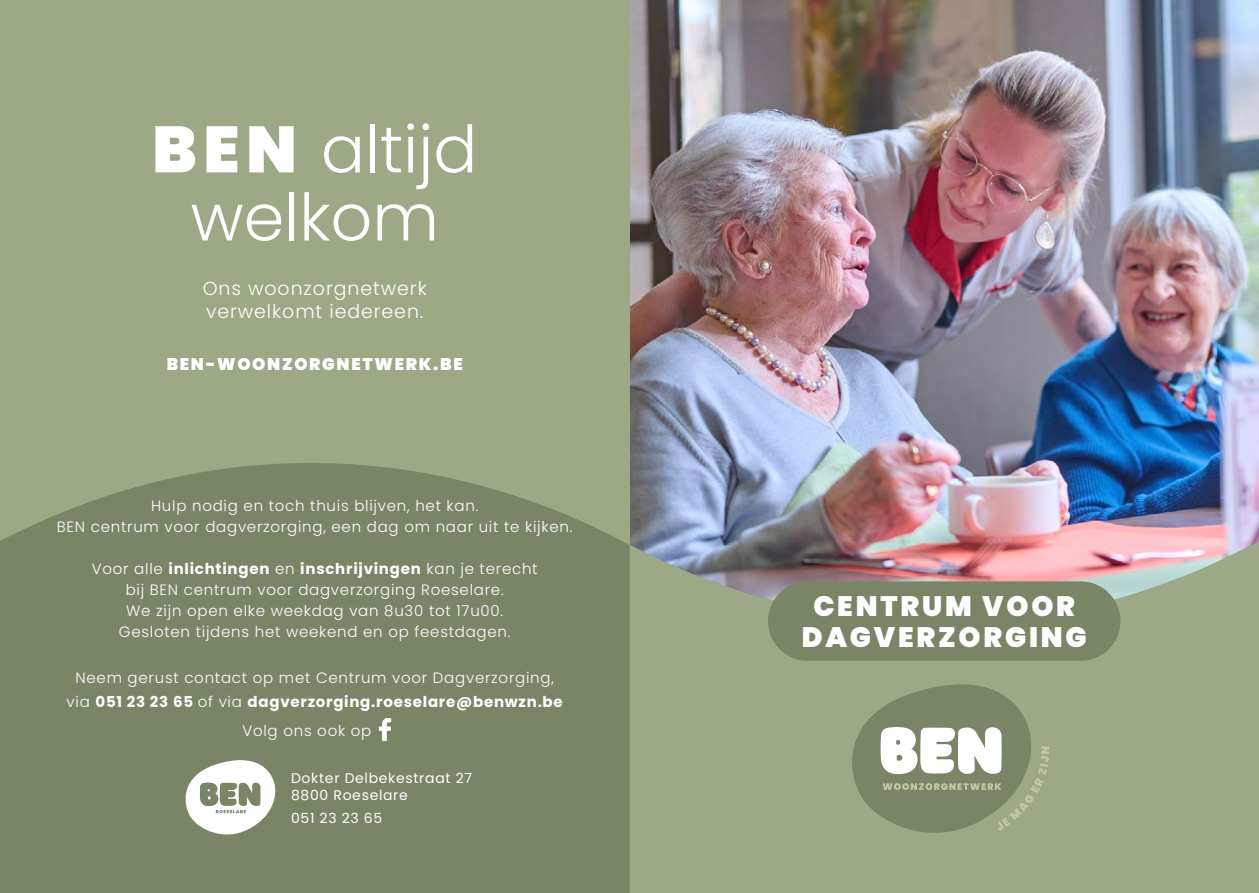
<style>
.page{position:relative;width:1259px;height:893px;background:#fff}
.page>*{position:absolute;margin:0;border:0;box-sizing:border-box;transform-origin:0 0}
.t1{font:300 65.25px/68.1px "Poppins";color:#fff;text-align:center}
.t2{font:900 28.05px/31.5px "Poppins";letter-spacing:.1em;color:#fff;text-align:center}
.t3{font:300 18.9px/23px "Poppins";letter-spacing:.05em;color:#fff}
.t4{font:900 16.8px "Poppins";letter-spacing:.1em;color:#fff}
.t5{font:300 15px/21px "Poppins";letter-spacing:.05em;color:#fff;text-align:center}
.t6{font:13.95px/17.1px "Poppins";letter-spacing:.05em;color:#fff}
.s1{font-weight:900}
.s2{font-weight:700}
</style>
<div class="page">
<div style="left:629px;top:0;width:630px;height:893px;background:#9da986"></div>
<img style="left:629px;top:0;width:630px;height:625px">
<svg style="left:852px;top:684px;width:197px;height:149px"></svg>
<div style="left:768px;top:581px;width:352px;height:80px;background:#7a8567;border-radius:40px"></div>
<div style="left:0;top:0;width:629px;height:893px;background:#9da986"></div>
<div style="left:0;top:463px;width:629px;height:430px;background:#7a8567"></div>
<svg style="left:179px;top:752px;width:99px;height:90px;background:#b5bcab"></svg>
<img style="left:373px;top:718px;width:19px;height:22px">
<h1 class="t1" style="left:152px;top:116px;width:327px"><span class="s1">BEN</span> altijd welkom</h1>
<p class="t3" style="left:203px;top:277px;width:225px">Ons woonzorgnetwerk verwelkomt iedereen.</p>
<p class="t4" style="left:167px;top:354px;width:298px">BEN-WOONZORGNETWERK.BE</p>
<p class="t5" style="left:57px;top:496px;width:517px">Hulp nodig en toch thuis blijven, het kan.<br>BEN centrum voor dagverzorging, een dag om naar uit te kijken.</p>
<p class="t5" style="left:92px;top:559px;width:447px">Voor alle <span class="s2">inlichtingen</span> en <span class="s2">inschrijvingen</span> kan je terecht bij BEN centrum voor dagverzorging Roeselare.<br>We zijn open elke weekdag van 8u30 tot 17u00.<br>Gesloten tijdens het weekend en op feestdagen.</p>
<p class="t5" style="left:67px;top:666px;width:498px;line-height:23.2px">Neem gerust contact op met Centrum voor Dagverzorging, via <span class="s2">051 23 23 65</span> of via <span class="s2">dagverzorging.roeselare@benwzn.be</span></p>
<p class="t5" style="left:242px;top:721px;width:130px">Volg ons ook op</p>
<p class="t6" style="left:291px;top:769px;width:182px">Dokter Delbekestraat 27<br>8800 Roeselare</p>
<p class="t6" style="left:291px;top:810px;width:93px">051 23 23 65</p>
<h2 class="t2" style="left:802px;top:590px;width:286px">CENTRUM VOOR<br>DAGVERZORGING</h2>
</div>
